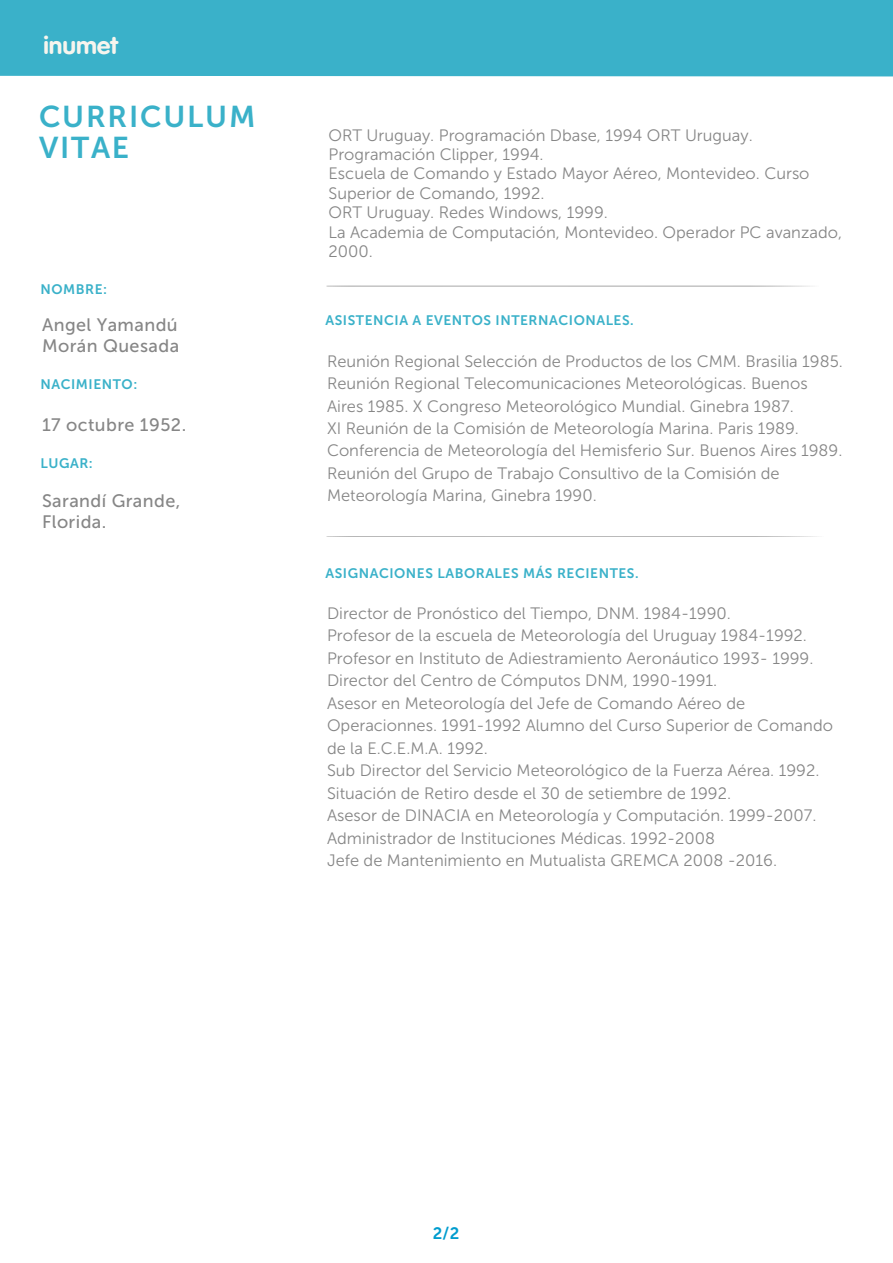
<style>
.page{position:relative;width:893px;height:1263px;background:#fff}
.page>*{position:absolute;margin:0;border:0;box-sizing:border-box;transform-origin:0 0}
.t1{font:30px/31.7px "Museo Sans 700";letter-spacing:.06em;color:#3ab1c9}
.t2{font:24.6px "VAG Rounded Bold";color:#f6f5ee}
.t3{font:18px/21px "Museo Sans 500";letter-spacing:.025em;color:#868686}
.t4{font:16.5px/22.5px "Museo Sans 300";color:#868686}
.t5{font:16.5px "Museo Sans 700";color:#009cce}
.t6{font:13.8px "Museo Sans 700";letter-spacing:.04em;color:#3ab1c9}
</style>
<div class="page">
<div style="left:0;top:0;width:893px;height:76px;background:#3ab1c9"></div>
<hr style="left:327px;top:286px;width:514px;height:1px;background:#989898">
<hr style="left:327px;top:536px;width:518px;height:1px;background:#989898">
<h2 class="t2" style="left:43px;top:31px;width:76px">inumet</h2>
<h1 class="t1" style="left:39px;top:100px;width:218px">CURRICULUM<br>VITAE</h1>
<p class="t6" style="left:41px;top:282px;width:68px">NOMBRE:</p>
<p class="t3" style="left:42px;top:315px;width:139px">Angel Yamandú<br>Morán Quesada</p>
<p class="t6" style="left:41px;top:377px;width:98px">NACIMIENTO:</p>
<p class="t3" style="left:42px;top:414px;width:146px">17 octubre 1952.</p>
<p class="t6" style="left:41px;top:455px;width:54px">LUGAR:</p>
<p class="t3" style="left:42px;top:490px;width:140px">Sarandí Grande,<br>Florida.</p>
<p class="t4" style="left:329px;top:125px;width:515px;line-height:19.5px">ORT Uruguay. Programación Dbase, 1994 ORT Uruguay.<br>Programación Clipper, 1994.<br>Escuela de Comando y Estado Mayor Aéreo, Montevideo. Curso Superior de Comando, 1992.<br>ORT Uruguay. Redes Windows, 1999.<br>La Academia de Computación, Montevideo. Operador PC avanzado, 2000.</p>
<p class="t6" style="left:325px;top:312px;width:310px">ASISTENCIA A EVENTOS INTERNACIONALES.</p>
<p class="t4" style="left:327px;top:350px;width:517px">Reunión Regional Selección de Productos de los CMM. Brasilia 1985.<br>Reunión Regional Telecomunicaciones Meteorológicas. Buenos Aires 1985. X Congreso Meteorológico Mundial. Ginebra 1987.<br>XI Reunión de la Comisión de Meteorología Marina. Paris 1989.<br>Conferencia de Meteorología del Hemisferio Sur. Buenos Aires 1989.<br>Reunión del Grupo de Trabajo Consultivo de la Comisión de Meteorología Marina, Ginebra 1990.</p>
<p class="t6" style="left:325px;top:566px;width:315px">ASIGNACIONES LABORALES MÁS RECIENTES.</p>
<p class="t4" style="left:327px;top:602px;width:507px">Director de Pronóstico del Tiempo, DNM. 1984-1990.<br>Profesor de la escuela de Meteorología del Uruguay 1984-1992.<br>Profesor en Instituto de Adiestramiento Aeronáutico 1993- 1999.<br>Director del Centro de Cómputos DNM, 1990-1991.<br>Asesor en Meteorología del Jefe de Comando Aéreo de Operacionnes. 1991-1992 Alumno del Curso Superior de Comando de la E.C.E.M.A. 1992.<br>Sub Director del Servicio Meteorológico de la Fuerza Aérea. 1992.<br>Situación de Retiro desde el 30 de setiembre de 1992.<br>Asesor de DINACIA en Meteorología y Computación. 1999-2007.<br>Administrador de Instituciones Médicas. 1992-2008<br>Jefe de Mantenimiento en Mutualista GREMCA 2008 -2016.</p>
<p class="t5" style="left:433px;top:1224px;width:28px">2/2</p>
</div>
